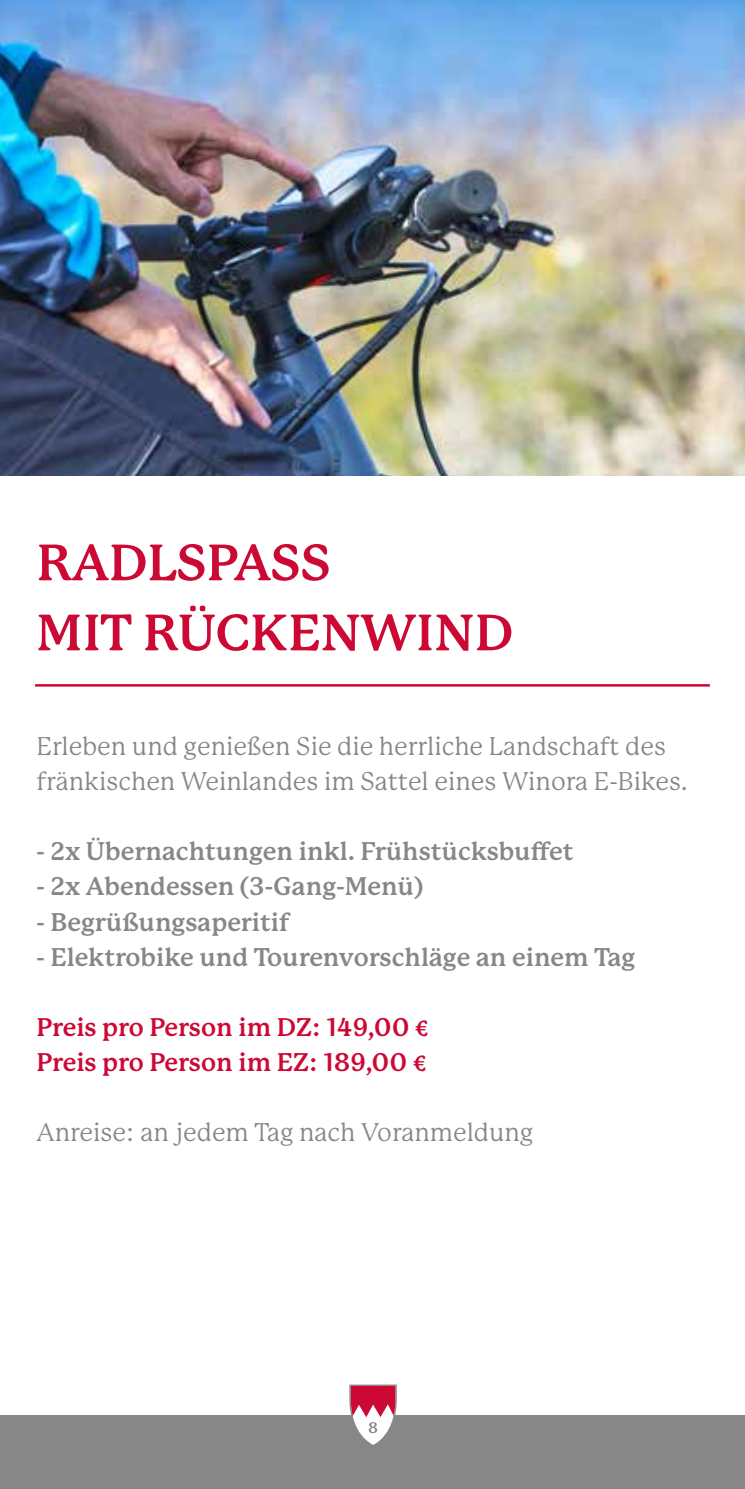
<style>
.page{position:relative;width:745px;height:1489px;background:#fff}
.page>*{position:absolute;margin:0;border:0;box-sizing:border-box;transform-origin:0 0}
.t1{font:700 50px/70px "P22 Mackinac Pro";color:#cc0935}
.t2{font:25px/35px "P22 Mackinac Pro";color:#878787}
.t3{font:700 25px "P22 Mackinac Pro";color:#878787}
.t4{font:700 25px/35px "P22 Mackinac Pro";color:#cc0935}
.t5{font:700 15px "P22 Mackinac Pro";color:#878787}
</style>
<div class="page">
<img style="left:0;top:0;width:744px;height:475px">
<div style="left:0;top:1415px;width:744px;height:73px;background:#878787"></div>
<svg style="left:349px;top:1384px;width:47px;height:61px"></svg>
<hr style="left:35px;top:684px;width:674px;height:2px;background:#cc0935">
<h1 class="t1" style="left:36px;top:528px;width:478px">RADLSPASS<br>MIT RÜCKENWIND</h1>
<p class="t2" style="left:36px;top:729px;width:652px">Erleben und genießen Sie die herrliche Landschaft des fränkischen Weinlandes im Sattel eines Winora E-Bikes.</p>
<p class="t3" style="left:36px;top:837px;width:538px">- 2x Übernachtungen inkl. Frühstücksbuffet</p>
<p class="t3" style="left:36px;top:872px;width:388px">- 2x Abendessen (3-Gang-Menü)</p>
<p class="t3" style="left:36px;top:907px;width:254px">- Begrüßungsaperitif</p>
<p class="t3" style="left:36px;top:942px;width:600px">- Elektrobike und Tourenvorschläge an einem Tag</p>
<p class="t4" style="left:36px;top:1009px;width:394px">Preis pro Person im DZ: 149,00 €<br>Preis pro Person im EZ: 189,00 €</p>
<p class="t2" style="left:36px;top:1114px;width:498px">Anreise: an jedem Tag nach Voranmeldung</p>
<p class="t5" style="left:368px;top:1419px;width:11px">8</p>
</div>
